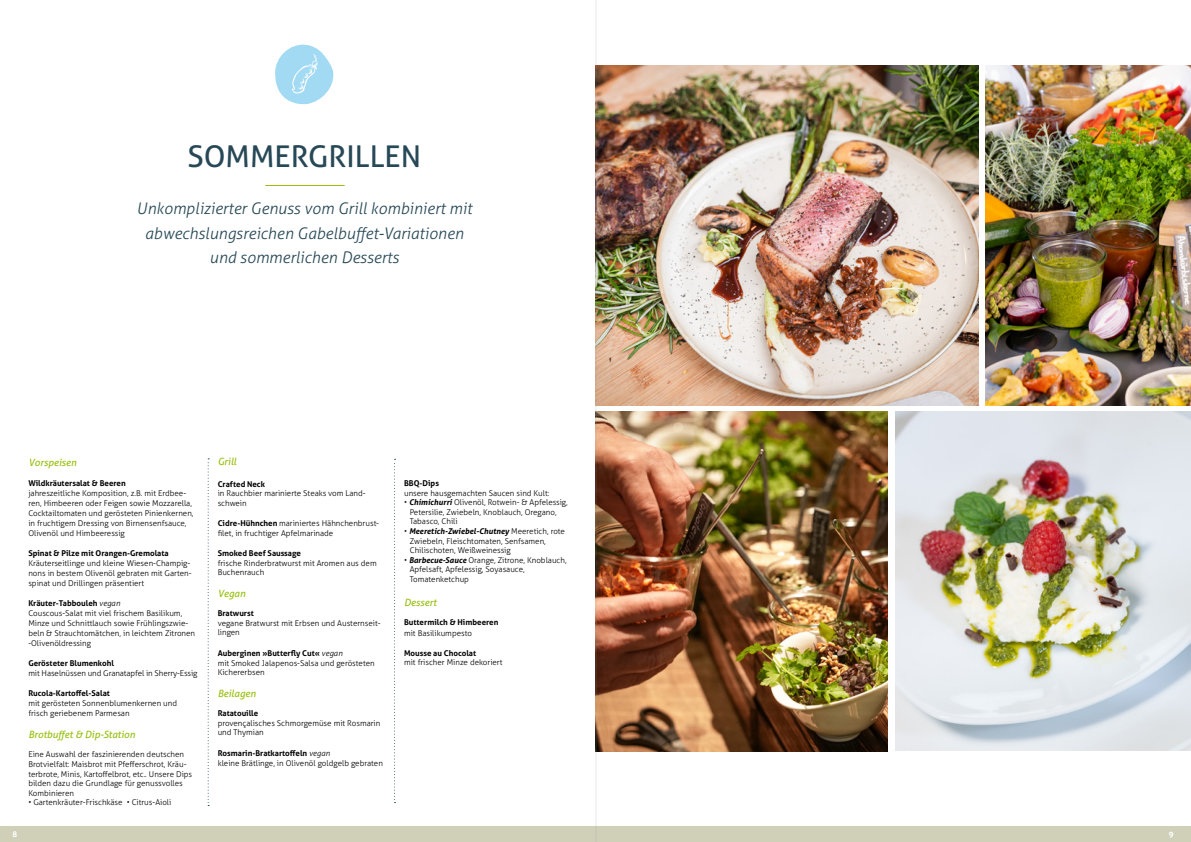
<style>
.page{position:relative;width:1191px;height:842px;background:#fff}
.page>*{position:absolute;margin:0;border:0;box-sizing:border-box;transform-origin:0 0}
.t1{font:30px "Aller";color:#274856}
.t2{font:italic 300 16px/24px "Aller";color:#274856;text-align:center}
.t3{font:italic 10px "Aller";color:#97bf0d}
.t4{font:300 8px/9.6px "Aller";color:#000}
.t5{font:700 8px "Aller";color:#000}
.t6{font:700 8px "Aller";color:#fff}
.s1{font-weight:700}
.s2{font-style:italic}
.s3{font-weight:700;font-style:italic}
</style>
<div class="page">
<svg style="left:208px;top:458px;width:1px;height:348px"></svg>
<div style="left:0;top:826px;width:595px;height:16px;background:#d0d0b9"></div>
<div style="left:595px;top:826px;width:596px;height:16px;background:#d0d0b9"></div>
<svg style="left:275px;top:44px;width:59px;height:60px"></svg>
<hr style="left:265px;top:185px;width:80px;height:1px;background:#97bf0d">
<img style="left:596px;top:412px;width:291px;height:340px">
<img style="left:596px;top:65px;width:382px;height:340px">
<img style="left:985px;top:65px;width:206px;height:340px">
<img style="left:895px;top:412px;width:295px;height:338px">
<svg style="left:394px;top:459px;width:1px;height:344px"></svg>
<hr style="left:595px;top:0;width:1px;height:842px;background:#9c9e9f">
<h1 class="t1" style="left:187px;top:138px;width:235px">SOMMERGRILLEN</h1>
<h2 class="t2" style="left:136px;top:197px;width:337px">Unkomplizierter Genuss vom Grill kombiniert mit abwechslungsreichen Gabelbuffet-Variationen und sommerlichen Desserts</h2>
<p class="t6" style="left:12px;top:829px;width:6px">8</p>
<p class="t3" style="left:28px;top:456px;width:50px">Vorspeisen</p>
<p class="t5" style="left:28px;top:478px;width:99px">Wildkräutersalat &amp; Beeren</p>
<p class="t4" style="left:28px;top:488px;width:167px;line-height:10px">jahreszeitliche Komposition, z.B. mit Erdbee&shy;ren, Himbeeren oder Feigen sowie Mozzarella, Cocktailtomaten und gerösteten Pinienkernen, in fruchtigem Dressing von Birnensenfsauce, Olivenöl und Himbeeressig</p>
<p class="t5" style="left:28px;top:548px;width:142px">Spinat &amp; Pilze mit Orangen-Gremolata</p>
<p class="t4" style="left:28px;top:558px;width:165px;line-height:10px">Kräuterseitlinge und kleine Wiesen-Champig&shy;nons in bestem Olivenöl gebraten mit Garten&shy;spinat und Drillingen präsentiert</p>
<p class="t4" style="left:28px;top:598px;width:168px;line-height:10px"><span class="s1">Kräuter-Tabbouleh</span> <span class="s2">vegan<br></span>Couscous-Salat mit viel frischem Basilikum, Minze und Schnittlauch sowie Frühlingszwie&shy;beln &amp; Strauchtomätchen, in leichtem Zitronen -Olivenöldressing</p>
<p class="t5" style="left:28px;top:658px;width:87px">Gerösteter Blumenkohl</p>
<p class="t4" style="left:28px;top:668px;width:171px">mit Haselnüssen und Granatapfel in Sherry-Essig</p>
<p class="t5" style="left:28px;top:688px;width:83px">Rucola-Kartoffel-Salat</p>
<p class="t4" style="left:28px;top:698px;width:150px;line-height:10px">mit gerösteten Sonnenblumenkernen und frisch geriebenem Parmesan</p>
<p class="t3" style="left:28px;top:728px;width:108px">Brotbuffet &amp; Dip-Station</p>
<p class="t4" style="left:28px;top:750px;width:165px">Eine Auswahl der faszinierenden deutschen Brotvielfalt: Maisbrot mit Pfefferschrot, Kräu&shy;terbrote, Minis, Kartoffelbrot, etc.. Unsere Dips bilden dazu die Grundlage für genussvolles Kombinieren</p>
<p class="t4" style="left:28px;top:798px;width:144px">• Gartenkräuter-Frischkäse • Citrus-Aioli</p>
<p class="t3" style="left:218px;top:455px;width:20px">Grill</p>
<p class="t5" style="left:218px;top:479px;width:49px">Crafted Neck</p>
<p class="t4" style="left:218px;top:489px;width:150px">in Rauchbier marinierte Steaks vom Land&shy;schwein</p>
<p class="t4" style="left:218px;top:518px;width:163px;line-height:10px"><span class="s1">Cidre-Hühnchen</span> mariniertes Hähnchenbrust&shy;filet, in fruchtiger Apfelmarinade</p>
<p class="t5" style="left:218px;top:548px;width:85px">Smoked Beef Saussage</p>
<p class="t4" style="left:218px;top:558px;width:160px">frische Rinderbratwurst mit Aromen aus dem<br>Buchenrauch</p>
<p class="t3" style="left:218px;top:587px;width:29px">Vegan</p>
<p class="t5" style="left:218px;top:608px;width:38px">Bratwurst</p>
<p class="t4" style="left:218px;top:618px;width:164px">vegane Bratwurst mit Erbsen und Austernseit&shy;lingen</p>
<p class="t4" style="left:218px;top:648px;width:159px"><span class="s1">Auberginen »Butterfly Cut«</span> <span class="s2">vegan<br></span>mit Smoked Jalapenos-Salsa und gerösteten<br>Kichererbsen</p>
<p class="t3" style="left:218px;top:687px;width:40px">Beilagen</p>
<p class="t5" style="left:218px;top:708px;width:42px">Ratatouille</p>
<p class="t4" style="left:218px;top:718px;width:164px">provençalisches Schmorgemüse mit Rosmarin und Thymian</p>
<p class="t4" style="left:218px;top:748px;width:167px"><span class="s1">Rosmarin-Bratkartoffeln</span> <span class="s2">vegan<br></span>kleine Brätlinge, in Olivenöl goldgelb gebraten</p>
<p class="t5" style="left:404px;top:478px;width:36px">BBQ-Dips</p>
<p class="t4" style="left:404px;top:488px;width:147px">unsere hausgemachten Saucen sind Kult:</p>
<p class="t4" style="left:410px;top:498px;width:159px;text-indent:-6px">• <span class="s3">Chimichurri</span> Olivenöl, Rotwein- &amp; Apfelessig,<br>Petersilie, Zwiebeln, Knoblauch, Oregano,<br>Tabasco, Chili</p>
<p class="t4" style="left:410px;top:526px;width:157px;text-indent:-6px">• <span class="s3">Meeretich-Zwiebel-Chutney</span> Meeretich, rote<br>Zwiebeln, Fleischtomaten, Senfsamen,<br>Chilischoten, Weißweinessig</p>
<p class="t4" style="left:410px;top:555px;width:158px;text-indent:-6px">• <span class="s3">Barbecue-Sauce</span> Orange, Zitrone, Knoblauch,<br>Apfelsaft, Apfelessig, Soyasauce,<br>Tomatenketchup</p>
<p class="t3" style="left:404px;top:596px;width:34px">Dessert</p>
<p class="t5" style="left:404px;top:617px;width:96px">Buttermilch &amp; Himbeeren</p>
<p class="t4" style="left:404px;top:628px;width:69px">mit Basilikumpesto</p>
<p class="t5" style="left:404px;top:648px;width:74px">Mousse au Chocolat</p>
<p class="t4" style="left:404px;top:658px;width:100px">mit frischer Minze dekoriert</p>
<p class="t6" style="left:1168px;top:829px;width:6px">9</p>
</div>
